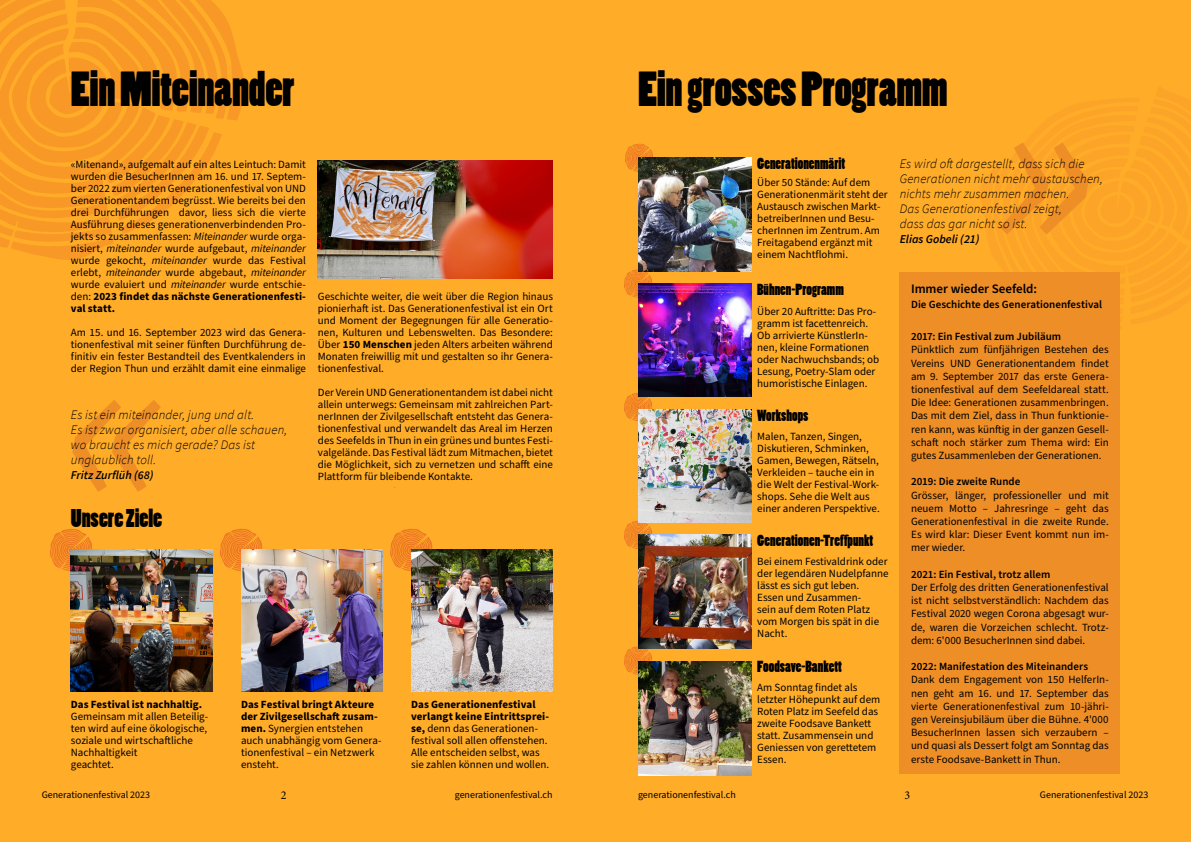
<style>
.page{position:relative;width:1191px;height:842px;background:#ffac28}
.page>*{position:absolute;margin:0;border:0;box-sizing:border-box;transform-origin:0 0}
.t1{font:italic 250px "Source Sans Pro";color:#ee8e27}
.t2{font:46px "Poplar Std";letter-spacing:-.01em;color:#000}
.t3{font:24px "Poplar Std";letter-spacing:-.005em;color:#000}
.t4{font:15px "Poplar Std";color:#000}
.t5{font:italic 300 13px/15px "Source Sans Pro";letter-spacing:.01em;color:#000}
.t6{font:600 13px "Source Sans Pro";letter-spacing:-.005em;color:#000}
.t7{font:italic 600 12px "Source Sans Pro";color:#000}
.t8{font:12px "Minion Pro";color:#000}
.t9{font:11px/12px "Source Sans Pro";color:#000;text-align:justify}
.t10{font:600 11px "Source Sans Pro";color:#000}
.t11{font:700 11px "Source Sans Pro";color:#000}
.t12{font:10px "Source Sans Pro";color:#000}
.s1{font-style:italic}
.s2{font-weight:700}
</style>
<div class="page">
<svg style="left:390px;top:529px;width:42px;height:42px"></svg>
<svg style="left:624px;top:646px;width:28px;height:29px"></svg>
<svg style="left:624px;top:521px;width:28px;height:28px"></svg>
<svg style="left:624px;top:393px;width:28px;height:28px"></svg>
<svg style="left:624px;top:269px;width:28px;height:29px"></svg>
<svg style="left:220px;top:529px;width:42px;height:42px"></svg>
<svg style="left:50px;top:529px;width:42px;height:42px"></svg>
<div style="left:978px;top:86px;width:213px;height:249px;background:#fca527"></div>
<svg style="left:625px;top:144px;width:28px;height:28px"></svg>
<img style="left:71px;top:550px;width:142px;height:142px">
<div style="left:899px;top:272px;width:221px;height:502px;background:#ee8e27"></div>
<img style="left:411px;top:550px;width:142px;height:142px">
<img style="left:241px;top:550px;width:142px;height:142px">
<svg style="left:0;top:0;width:245px;height:260px"></svg>
<img style="left:638px;top:535px;width:113px;height:113px">
<img style="left:638px;top:409px;width:113px;height:114px">
<img style="left:638px;top:283px;width:113px;height:114px">
<img style="left:638px;top:158px;width:113px;height:113px">
<img style="left:638px;top:662px;width:113px;height:113px">
<img style="left:317px;top:161px;width:235px;height:118px">
<h2 class="t2" style="left:71px;top:64px;width:225px">Ein Miteinander</h2>
<p class="t9" style="left:71px;top:159px;width:236px">«Mitenand», aufgemalt auf ein altes Leintuch: Damit wurden die BesucherInnen am 16. und 17. Septem&shy;ber 2022 zum vierten Generationenfestival von UND Generationentandem begrüsst. Wie bereits bei den drei Durchführungen davor, liess sich die vierte Ausführung dieses generationenverbindenden Pro&shy;jekts so zusammenfassen: <span class="s1">Miteinander</span> wurde orga&shy;nisiert, <span class="s1">miteinander</span> wurde aufgebaut, <span class="s1">miteinander </span>wurde gekocht, <span class="s1">miteinander</span> wurde das Festival erlebt, <span class="s1">miteinander</span> wurde abgebaut, <span class="s1">miteinander </span>wurde evaluiert und <span class="s1">miteinander</span> wurde entschie&shy;den: <span class="s2">2023 findet das nächste Generationenfesti&shy;val statt.</span></p>
<p class="t9" style="left:71px;top:327px;width:236px">Am 15. und 16. September 2023 wird das Genera&shy;tionenfestival mit seiner fünften Durchführung de&shy;finitiv ein fester Bestandteil des Eventkalenders in der Region Thun und erzählt damit eine einmalige</p>
<h1 class="t1" style="left:62px;top:272px;width:104px">«</h1>
<p class="t5" style="left:71px;top:408px;width:218px">Es ist ein miteinander, jung und alt.<br>Es ist zwar organisiert, aber alle schauen, wo braucht es mich gerade? Das ist unglaublich toll.</p>
<p class="t7" style="left:71px;top:468px;width:84px">Fritz Zurflüh (68)</p>
<h3 class="t3" style="left:71px;top:505px;width:93px">Unsere Ziele</h3>
<p class="t9" style="left:318px;top:291px;width:236px">Geschichte weiter, die weit über die Region hinaus pionierhaft ist. Das Generationenfestival ist ein Ort und Moment der Begegnungen für alle Generatio&shy;nen, Kulturen und Lebenswelten. Das Besondere:<br>Über <span class="s2">150 Menschen</span> jeden Alters arbeiten während Monaten freiwillig mit und gestalten so ihr Genera&shy;tionenfestival.</p>
<p class="t9" style="left:318px;top:387px;width:236px">Der Verein UND Generationentandem ist dabei nicht allein unterwegs: Gemeinsam mit zahlreichen Part&shy;nerInnen der Zivilgesellschaft entsteht das Genera&shy;tionenfestival und verwandelt das Areal im Herzen des Seefelds in Thun in ein grünes und buntes Festi&shy;valgelände. Das Festival lädt zum Mitmachen, bietet die Möglichkeit, sich zu vernetzen und schafft eine Plattform für bleibende Kontakte.</p>
<p class="t11" style="left:71px;top:697px;width:133px">Das Festival ist nachhaltig.</p>
<p class="t9" style="left:71px;top:711px;width:139px;text-align:left">Gemeinsam mit allen Beteilig&shy;ten wird auf eine ökologische, soziale und wirtschaftliche<br>Nachhaltigkeit<br>geachtet.</p>
<p class="t9" style="left:241px;top:699px;width:142px;text-align:left"><span class="s2">Das Festival bringt Akteure der Zivilgesellschaft zusam&shy;men.</span> Synergien entstehen auch unabhängig vom Genera&shy;tionenfestival – ein Netzwerk ensteht.</p>
<p class="t9" style="left:411px;top:699px;width:140px;text-align:left"><span class="s2">Das Generationenfestival verlangt keine Eintrittsprei&shy;se,</span> denn das Generationen&shy;festival soll allen offenstehen.<br>Alle entscheiden selbst, was sie zahlen können und wollen.</p>
<h2 class="t2" style="left:638px;top:64px;width:311px">Ein grosses Programm</h2>
<h3 class="t4" style="left:757px;top:156px;width:90px">Generationenmärit</h3>
<p class="t9" style="left:757px;top:177px;width:132px;text-align:left">Über 50 Stände: Auf dem<br>Generationenmärit steht der<br>Austausch zwischen Markt&shy;betreiberInnen und Besu&shy;cherInnen im Zentrum. Am<br>Freitagabend ergänzt mit einem Nachtflohmi.</p>
<h3 class="t4" style="left:757px;top:282px;width:88px">Bühnen-Programm</h3>
<p class="t9" style="left:757px;top:306px;width:123px;text-align:left">Über 20 Auftritte: Das Pro&shy;gramm ist facettenreich.<br>Ob arrivierte KünstlerIn&shy;nen, kleine Formationen oder Nachwuchsbands; ob<br>Lesung, Poetry-Slam oder humoristische Einlagen.</p>
<h3 class="t4" style="left:757px;top:407px;width:53px">Workshops</h3>
<p class="t9" style="left:757px;top:431px;width:124px;text-align:left">Malen, Tanzen, Singen,<br>Diskutieren, Schminken,<br>Gamen, Bewegen, Rätseln,<br>Verkleiden – tauche ein in die Welt der Festival-Work&shy;shops. Sehe die Welt aus einer anderen Perspektive.</p>
<h3 class="t4" style="left:757px;top:533px;width:118px">Generationen-Treffpunkt</h3>
<p class="t9" style="left:757px;top:555px;width:133px;text-align:left">Bei einem Festivaldrink oder der legendären Nudelpfanne lässt es sich gut leben.<br>Essen und Zusammen-<br>sein auf dem Roten Platz vom Morgen bis spät in die<br>Nacht.</p>
<h3 class="t4" style="left:757px;top:658px;width:86px">Foodsave-Bankett</h3>
<p class="t9" style="left:757px;top:681px;width:125px;text-align:left">Am Sonntag findet als letzter Höhepunkt auf dem<br>Roten Platz im Seefeld das zweite Foodsave Bankett statt. Zusammensein und<br>Geniessen von gerettetem<br>Essen.</p>
<h1 class="t1" style="left:994px;top:14px;width:104px">»</h1>
<p class="t5" style="left:899px;top:156px;width:204px">Es wird oft dargestellt, dass sich die Generationen nicht mehr austauschen, nichts mehr zusammen machen.<br>Das Generationenfestival zeigt,<br>dass das gar nicht so ist.</p>
<p class="t7" style="left:899px;top:231px;width:81px">Elias Gobeli (21)</p>
<p class="t6" style="left:911px;top:280px;width:128px">Immer wieder Seefeld:</p>
<p class="t10" style="left:911px;top:297px;width:193px">Die Geschichte des Generationenfestival</p>
<p class="t10" style="left:911px;top:329px;width:152px">2017: Ein Festival zum Jubiläum</p>
<p class="t9" style="left:911px;top:343px;width:199px;line-height:13.2px">Pünktlich zum fünfjährigen Bestehen des Vereins UND Generationentandem findet am 9. September 2017 das erste Genera&shy;tionenfestival auf dem Seefeldareal statt.<br>Die Idee: Generationen zusammenbringen.<br>Das mit dem Ziel, dass in Thun funktionie&shy;ren kann, was künftig in der ganzen Gesell&shy;schaft noch stärker zum Thema wird: Ein gutes Zusammenleben der Generationen.</p>
<p class="t10" style="left:911px;top:474px;width:111px">2019: Die zweite Runde</p>
<p class="t9" style="left:911px;top:489px;width:199px;line-height:13.2px">Grösser, länger, professioneller und mit neuem Motto – Jahresringe – geht das Generationenfestival in die zweite Runde.<br>Es wird klar: Dieser Event kommt nun im&shy;mer wieder.</p>
<p class="t10" style="left:911px;top:567px;width:141px">2021: Ein Festival, trotz allem</p>
<p class="t9" style="left:911px;top:581px;width:199px;line-height:13.2px">Der Erfolg des dritten Generationenfestival ist nicht selbstverständlich: Nachdem das Festival 2020 wegen Corona abgesagt wur&shy;de, waren die Vorzeichen schlecht. Trotz&shy;dem: 6'000 BesucherInnen sind dabei.</p>
<p class="t10" style="left:911px;top:659px;width:178px">2022: Manifestation des Miteinanders</p>
<p class="t9" style="left:911px;top:673px;width:199px;line-height:13.2px">Dank dem Engagement von 150 HelferIn&shy;nen geht am 16. und 17. September das vierte Generationenfestival zum 10-jähri&shy;gen Vereinsjubiläum über die Bühne. 4'000<br>BesucherInnen lassen sich verzaubern – und quasi als Dessert folgt am Sonntag das erste Foodsave-Bankett in Thun.</p>
<p class="t12" style="left:42px;top:788px;width:110px">Generationenfestival 2023</p>
<p class="t8" style="left:281px;top:787px;width:7px">2</p>
<p class="t8" style="left:904px;top:787px;width:7px">3</p>
<p class="t12" style="left:1040px;top:788px;width:110px">Generationenfestival 2023</p>
<p class="t12" style="left:455px;top:788px;width:99px">generationenfestival.ch</p>
<p class="t12" style="left:638px;top:788px;width:99px">generationenfestival.ch</p>
</div>
